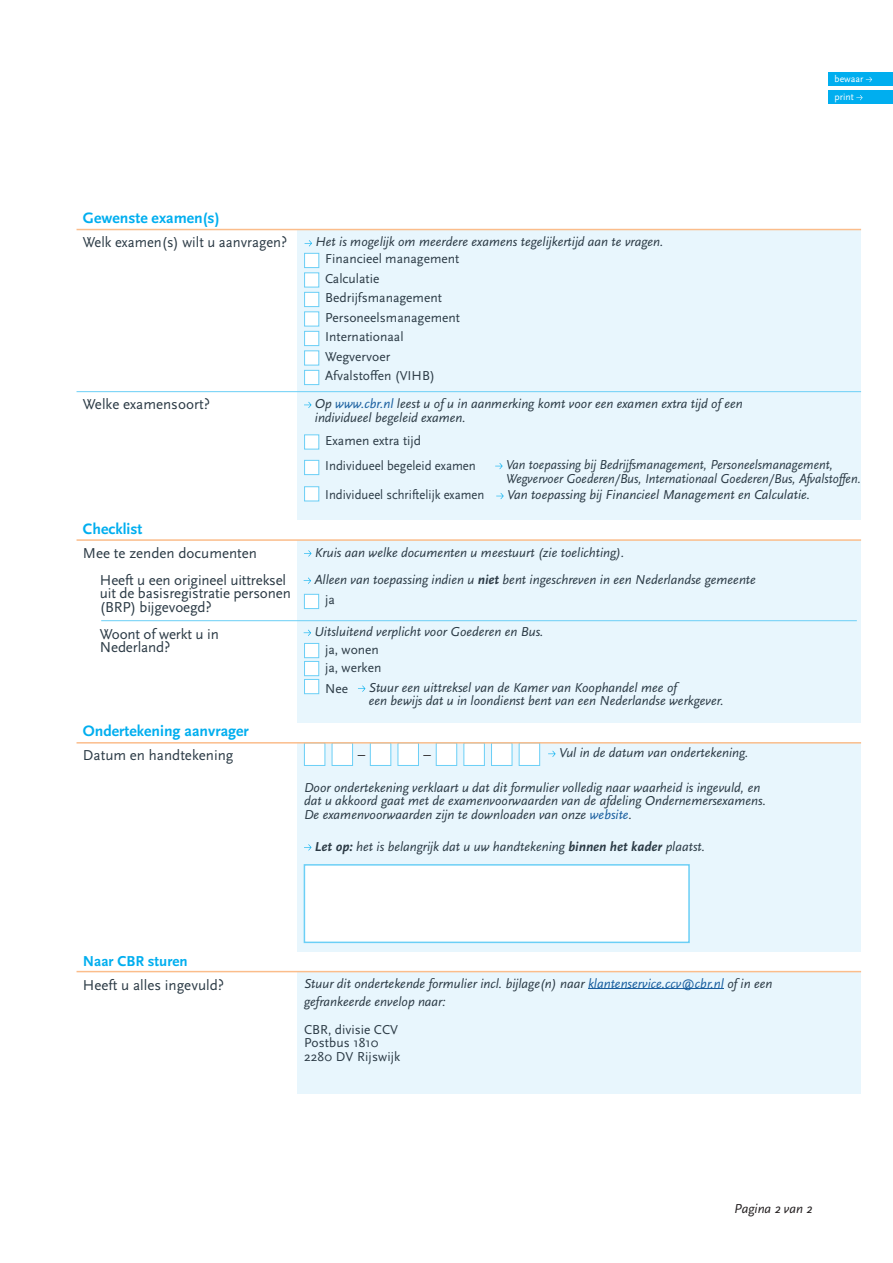
<style>
.page{position:relative;width:893px;height:1263px;background:#fff}
.page>*{position:absolute;margin:0;border:0;box-sizing:border-box;transform-origin:0 0}
.t1{font:700 15.75px "Scala Sans Pro";color:#00aeef}
.t2{font:15px/13.5px "Scala Sans Pro";letter-spacing:-.005em;color:#2b3a45}
.t3{font:700 15px "Scala Sans Pro";color:#00aeef}
.t4{font:15px "Scala Sans Pro";color:#231f20}
.t5{font:italic 13.5px/13.5px "Scala Sans Pro";color:#2b3a45}
.t6{font:13.5px/19.5px "Scala Sans Pro";color:#2b3a45}
.t7{font:italic 13.5px/13.5px "Scala Sans Pro";color:#2b3a45;scale:.95 1}
.t8{font:13.5px "Scala Sans Pro";color:#2b3a45;scale:.94 1}
.t9{font:italic 13.5px "Scala Sans Pro";color:#231f20}
.t10{font:9.75px/18.1px "Scala Sans Pro";color:#fff}
.s1{color:#175d9e}
.s2{font-weight:700}
</style>
<div class="page">
<div style="left:298px;top:540px;width:563px;height:183px;background:#e8f6fd"></div>
<div style="left:298px;top:230px;width:563px;height:289px;background:#e8f6fd"></div>
<div style="left:298px;top:743px;width:563px;height:209px;background:#e8f6fd"></div>
<div style="left:298px;top:971px;width:563px;height:122px;background:#e8f6fd"></div>
<div style="left:828px;top:72px;width:65px;height:13px;background:#00aeef"></div>
<svg style="left:866px;top:77px;width:6px;height:5px"></svg>
<div style="left:828px;top:90px;width:65px;height:13px;background:#00aeef"></div>
<svg style="left:856px;top:95px;width:7px;height:5px"></svg>
<div style="left:304px;top:864px;width:386px;height:79px;background:#fff;border:2px solid #6bcff6"></div>
<div style="left:304px;top:742px;width:21px;height:24px;background:#fff;border:1px solid #6bcff6"></div>
<div style="left:332px;top:742px;width:21px;height:24px;background:#fff;border:1px solid #6bcff6"></div>
<div style="left:370px;top:742px;width:21px;height:24px;background:#fff;border:1px solid #6bcff6"></div>
<div style="left:398px;top:742px;width:21px;height:24px;background:#fff;border:1px solid #6bcff6"></div>
<div style="left:436px;top:742px;width:21px;height:24px;background:#fff;border:1px solid #6bcff6"></div>
<div style="left:463px;top:742px;width:22px;height:24px;background:#fff;border:1px solid #6bcff6"></div>
<div style="left:491px;top:742px;width:21px;height:24px;background:#fff;border:1px solid #6bcff6"></div>
<div style="left:519px;top:742px;width:21px;height:24px;background:#fff;border:1px solid #6bcff6"></div>
<svg style="left:304px;top:550px;width:8px;height:7px"></svg>
<svg style="left:496px;top:493px;width:8px;height:6px"></svg>
<svg style="left:304px;top:577px;width:7px;height:7px"></svg>
<svg style="left:304px;top:402px;width:8px;height:6px"></svg>
<svg style="left:495px;top:463px;width:8px;height:6px"></svg>
<svg style="left:304px;top:630px;width:7px;height:6px"></svg>
<svg style="left:358px;top:685px;width:7px;height:7px"></svg>
<svg style="left:305px;top:240px;width:7px;height:6px"></svg>
<div style="left:304px;top:594px;width:15px;height:15px;background:#fff;border:1px solid #6bcff6"></div>
<div style="left:304px;top:643px;width:15px;height:15px;background:#fff;border:1px solid #6bcff6"></div>
<div style="left:304px;top:661px;width:15px;height:15px;background:#fff;border:1px solid #6bcff6"></div>
<div style="left:304px;top:679px;width:15px;height:15px;background:#fff;border:1px solid #6bcff6"></div>
<hr style="left:588px;top:988px;width:136px;height:1px;background:#175d9e">
<svg style="left:304px;top:844px;width:8px;height:6px"></svg>
<svg style="left:548px;top:751px;width:8px;height:6px"></svg>
<div style="left:304px;top:253px;width:15px;height:15px;background:#fff;border:1px solid #6bcff6"></div>
<div style="left:304px;top:272px;width:15px;height:15px;background:#fff;border:1px solid #6bcff6"></div>
<div style="left:304px;top:292px;width:15px;height:15px;background:#fff;border:1px solid #6bcff6"></div>
<div style="left:304px;top:311px;width:15px;height:15px;background:#fff;border:1px solid #6bcff6"></div>
<div style="left:304px;top:331px;width:15px;height:15px;background:#fff;border:1px solid #6bcff6"></div>
<div style="left:304px;top:350px;width:15px;height:15px;background:#fff;border:1px solid #6bcff6"></div>
<div style="left:304px;top:370px;width:15px;height:15px;background:#fff;border:1px solid #6bcff6"></div>
<div style="left:304px;top:434px;width:15px;height:15px;background:#fff;border:1px solid #6bcff6"></div>
<div style="left:304px;top:460px;width:15px;height:15px;background:#fff;border:1px solid #6bcff6"></div>
<div style="left:304px;top:486px;width:15px;height:15px;background:#fff;border:1px solid #6bcff6"></div>
<hr style="left:77px;top:742px;width:784px;height:1px;background:#fbbd8b">
<hr style="left:77px;top:971px;width:784px;height:1px;background:#fbbd8b">
<hr style="left:77px;top:229px;width:784px;height:1px;background:#fbbd8b">
<hr style="left:77px;top:391px;width:784px;height:1px;background:#6bcff6">
<hr style="left:101px;top:620px;width:756px;height:1px;background:#6bcff6">
<hr style="left:77px;top:539px;width:784px;height:2px;background:#fbbd8b">
<p class="t10" style="left:834px;top:70px;width:30px">bewaar print</p>
<p class="t1" style="left:83px;top:207px;width:138px">Gewenste examen(s)</p>
<p class="t2" style="left:83px;top:235px;width:206px">Welk examen(s) wilt u aanvragen?</p>
<p class="t2" style="left:83px;top:397px;width:129px">Welke examensoort?</p>
<p class="t1" style="left:83px;top:518px;width:61px">Checklist</p>
<p class="t2" style="left:100px;top:539px;width:188px;line-height:27px;text-indent:-17px">Mee te zenden documenten<br>Heeft u een origineel uittreksel</p>
<p class="t2" style="left:100px;top:586px;width:192px">uit de basisregistratie personen (BRP) bijgevoegd?</p>
<p class="t2" style="left:100px;top:626px;width:120px">Woont of werkt u in<br>Nederland?</p>
<p class="t1" style="left:83px;top:720px;width:167px">Ondertekening aanvrager</p>
<p class="t2" style="left:83px;top:748px;width:152px">Datum en handtekening</p>
<p class="t5" style="left:315px;top:235px;width:350px">Het is mogelijk om meerdere examens tegelijkertijd aan te vragen.</p>
<p class="t6" style="left:325px;top:249px;width:136px">Financieel management<br>Calculatie<br>Bedrijfsmanagement<br>Personeelsmanagement<br>Internationaal<br>Wegvervoer<br>Afvalstoffen (VIHB)</p>
<p class="t5" style="left:315px;top:396px;width:429px">Op <span class="s1">www.cbr.nl</span> leest u of u in aanmerking komt voor een examen extra tijd of een individueel begeleid examen.</p>
<p class="t7" style="left:506px;top:457px;width:375px">Van toepassing bij Bedrijfsmanagement, Personeelsmanagement,<br>Wegvervoer Goederen/Bus, Internationaal Goederen/Bus, Afvalstoffen.</p>
<p class="t6" style="left:325px;top:427px;width:152px;line-height:25.5px">Examen extra tijd<br>Individueel begeleid examen</p>
<p class="t8" style="left:325px;top:485px;width:171px">Individueel schriftelijk examen</p>
<p class="t5" style="left:507px;top:487px;width:305px">Van toepassing bij Financieel Management en Calculatie.</p>
<p class="t5" style="left:315px;top:545px;width:311px">Kruis aan welke documenten u meestuurt (zie toelichting).</p>
<p class="t5" style="left:315px;top:572px;width:443px">Alleen van toepassing indien u <span class="s2">niet</span> bent ingeschreven in een Nederlandse gemeente</p>
<p class="t6" style="left:325px;top:590px;width:11px">ja</p>
<p class="t6" style="left:325px;top:639px;width:58px;line-height:18px">ja, wonen ja, werken</p>
<p class="t6" style="left:325px;top:678px;width:24px">Nee</p>
<p class="t5" style="left:315px;top:624px;width:231px">Uitsluitend verplicht voor Goederen en Bus.</p>
<p class="t5" style="left:369px;top:680px;width:357px">Stuur een uittreksel van de Kamer van Koophandel mee of<br>een bewijs dat u in loondienst bent van een Nederlandse werkgever.</p>
<p class="t4" style="left:358px;top:744px;width:9px">–</p>
<p class="t4" style="left:424px;top:744px;width:9px">–</p>
<p class="t5" style="left:559px;top:745px;width:191px">Vul in de datum van ondertekening.</p>
<p class="t5" style="left:304px;top:780px;width:464px">Door ondertekening verklaart u dat dit formulier volledig naar waarheid is ingevuld, en dat u akkoord gaat met de examenvoorwaarden van de afdeling Ondernemersexamens.<br>De examenvoorwaarden zijn te downloaden van onze <span class="s1">website</span>.</p>
<p class="t5" style="left:315px;top:839px;width:392px"><span class="s2">Let op:</span> het is belangrijk dat u uw handtekening <span class="s2">binnen het kader</span> plaatst.</p>
<p class="t3" style="left:83px;top:950px;width:106px">Naar CBR sturen</p>
<p class="t2" style="left:83px;top:977px;width:143px">Heeft u alles ingevuld?</p>
<p class="t5" style="left:304px;top:974px;width:470px;line-height:18px">Stuur dit ondertekende formulier incl. bijlage(n) naar <span class="s1">klantenservice.ccv@cbr.nl</span> of in een gefrankeerde envelop naar:</p>
<p class="t6" style="left:304px;top:1022px;width:98px;line-height:13.5px">CBR, divisie CCV<br>Postbus 1810<br>2280 DV Rijswijk</p>
<p class="t9" style="left:734px;top:1200px;width:79px">Pagina 2 van 2</p>
</div>
